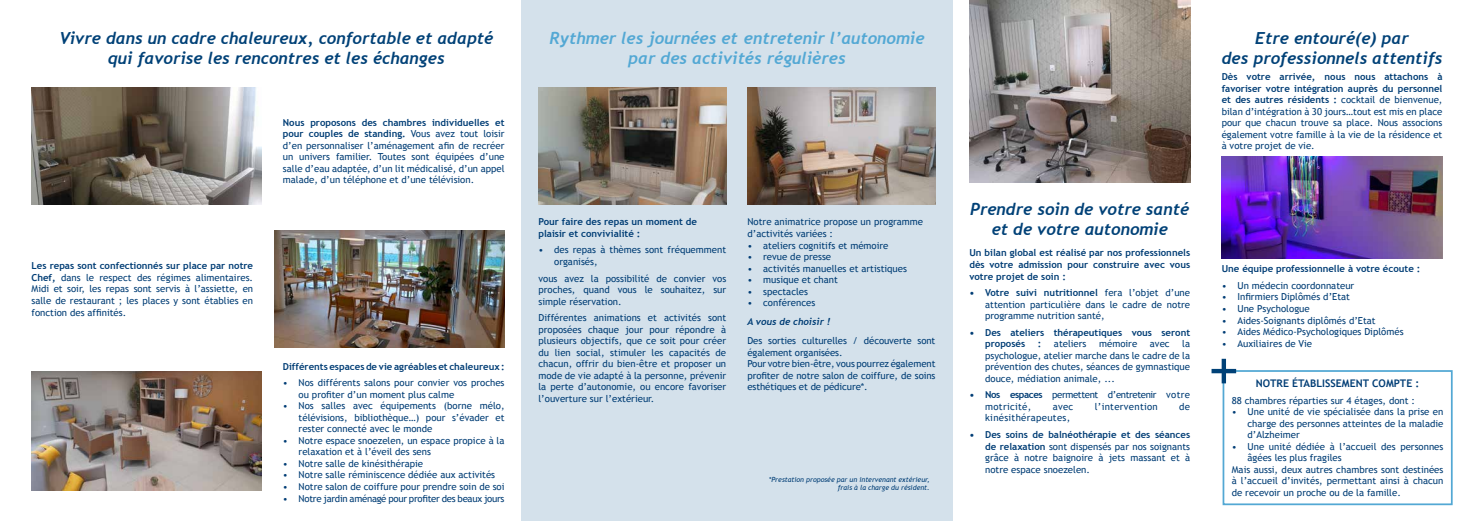
<style>
.page{position:relative;width:1474px;height:521px;background:#fff}
.page>*{position:absolute;margin:0;border:0;box-sizing:border-box;transform-origin:0 0}
.t1{font:italic 700 16.62px/19.9px "Trebuchet";color:#004177;text-align:center}
.t2{font:italic 700 16.62px/19.9px "Trebuchet";color:#53a8d4;text-align:center}
.t3{font:700 10.5px "Trebuchet MS";color:#003d75}
.t4{font:9.62px/11.5px "Trebuchet MS";color:#003d75;text-align:justify}
.t5{font:700 9.62px/11.5px "Trebuchet MS";color:#003d75}
.t6{font:9.62px/11.5px "Trebuchet MS";letter-spacing:-.04em;color:#003d75}
.t7{font:9.62px "Trebuchet MS";letter-spacing:-.03em;color:#003d75}
.t8{font:9.62px "Trebuchet MS";letter-spacing:.03em;color:#003d75}
.t9{font:italic 700 9.62px "Trebuchet";color:#003d75}
.t10{font:italic 7px/8.4px "Trebuchet MS";color:#003d75;text-align:right}
.s1{font-weight:700}
</style>
<div class="page">
<div style="left:521px;top:0;width:431px;height:521px;background:#d4e1eb"></div>
<div style="left:1222px;top:370px;width:230px;height:135px;border:2px solid #53a8d4"></div>
<img style="left:32px;top:87px;width:230px;height:118px">
<img style="left:969px;top:0;width:221px;height:182px">
<img style="left:1221px;top:156px;width:221px;height:102px">
<img style="left:274px;top:230px;width:230px;height:118px">
<img style="left:32px;top:372px;width:230px;height:118px">
<img style="left:747px;top:87px;width:188px;height:118px">
<svg style="left:1221px;top:359px;width:4px;height:24px"></svg>
<hr style="left:1211px;top:369px;width:25px;height:4px;background:#004177">
<img style="left:538px;top:87px;width:188px;height:118px">
<h1 class="t1" style="left:59px;top:28px;width:436px">Vivre dans un cadre chaleureux, confortable et adapté qui favorise les rencontres et les échanges</h1>
<p class="t4" style="left:283px;top:116px;width:223px"><span class="s1">Nous proposons des chambres individuelles et pour couples de standing.</span> Vous avez tout loisir d’en personnaliser l’aménagement afin de recréer un univers familier. Toutes sont équipées d’une salle d’eau adaptée, d’un lit médicalisé, d’un appel malade, d’un téléphone et d’une télévision.</p>
<p class="t4" style="left:31px;top:260px;width:223px"><span class="s1">Les repas sont confectionnés sur place par notre Chef,</span> dans le respect des régimes alimentaires.<br>Midi et soir, les repas sont servis à l’assiette, en salle de restaurant ; les places y sont établies en fonction des affinités.</p>
<p class="t5" style="left:283px;top:360px;width:223px">Différents espaces de vie agréables et chaleureux:</p>
<p class="t4" style="left:299px;top:377px;width:207px;text-indent:-16px">• Nos différents salons pour convier vos proches ou profiter d’un moment plus calme</p>
<p class="t4" style="left:299px;top:400px;width:207px;text-indent:-16px">• Nos salles avec équipements (borne mélo, télévisions, bibliothèque…) pour s’évader et rester connecté avec le monde</p>
<p class="t4" style="left:299px;top:435px;width:207px;text-indent:-16px">• Notre espace snoezelen, un espace propice à la relaxation et à l’éveil des sens</p>
<p class="t4" style="left:283px;top:458px;width:142px">• Notre salle de kinésithérapie</p>
<p class="t4" style="left:283px;top:469px;width:214px">• Notre salle réminiscence dédiée aux activités</p>
<p class="t4" style="left:283px;top:481px;width:223px">• Notre salon de coiffure pour prendre soin de soi</p>
<p class="t7" style="left:283px;top:492px;width:223px">• Notre jardin aménagé pour profiter des beaux jours</p>
<h1 class="t2" style="left:549px;top:28px;width:376px">Rythmer les journées et entretenir l’autonomie par des activités régulières</h1>
<p class="t5" style="left:538px;top:216px;width:160px">Pour faire des repas un moment de plaisir et convivialité :</p>
<p class="t4" style="left:554px;top:244px;width:173px;text-indent:-16px">• des repas à thèmes sont fréquemment organisés,</p>
<p class="t4" style="left:538px;top:272px;width:189px">vous avez la possibilité de convier vos proches, quand vous le souhaitez, sur simple réservation.</p>
<p class="t4" style="left:538px;top:312px;width:189px">Différentes animations et activités sont proposées chaque jour pour répondre à plusieurs objectifs, que ce soit pour créer du lien social, stimuler les capacités de chacun, offrir du bien-être et proposer un mode de vie adapté à la personne, prévenir la perte d’autonomie, ou encore favoriser l’ouverture sur l’extérieur.</p>
<p class="t4" style="left:747px;top:216px;width:177px">Notre animatrice propose un programme d’activités variées :</p>
<p class="t4" style="left:747px;top:239px;width:142px">• ateliers cognitifs et mémoire</p>
<p class="t4" style="left:747px;top:251px;width:85px">• revue de presse</p>
<p class="t4" style="left:747px;top:263px;width:161px">• activités manuelles et artistiques</p>
<p class="t4" style="left:747px;top:274px;width:92px">• musique et chant</p>
<p class="t4" style="left:747px;top:286px;width:62px">• spectacles</p>
<p class="t4" style="left:747px;top:297px;width:69px">• conférences</p>
<p class="t9" style="left:747px;top:316px;width:84px">A vous de choisir !</p>
<p class="t4" style="left:747px;top:335px;width:189px;text-align:left">Des sorties culturelles / découverte sont également organisées.<br>Pour votre bien-être, vous pourrez également profiter de notre salon de coiffure, de soins esthétiques et de pédicure*.</p>
<p class="t10" style="left:769px;top:475px;width:162px">*Prestation proposée par un intervenant extérieur, frais à la charge du résident.</p>
<h1 class="t1" style="left:970px;top:199px;width:220px">Prendre soin de votre santé et de votre autonomie</h1>
<p class="t5" style="left:969px;top:247px;width:222px;text-align:justify">Un bilan global est réalisé par nos professionnels dès votre admission pour construire avec vous votre projet de soin :</p>
<p class="t4" style="left:985px;top:287px;width:206px;text-indent:-16px"><span class="s1">• Votre suivi nutritionnel</span> fera l’objet d’une attention particulière dans le cadre de notre programme nutrition santé,</p>
<p class="t5" style="left:985px;top:326px;width:206px;text-indent:-16px">• Des ateliers thérapeutiques vous seront proposés</p>
<p class="t5" style="left:1037px;top:338px;width:5px">:</p>
<p class="t4" style="left:1053px;top:338px;width:34px">ateliers</p>
<p class="t4" style="left:1099px;top:338px;width:40px">mémoire</p>
<p class="t4" style="left:1149px;top:338px;width:21px">avec</p>
<p class="t4" style="left:985px;top:338px;width:206px;text-indent:197px">la psychologue, atelier marche dans le cadre de la prévention des chutes, séances de gymnastique douce, médiation animale, ...</p>
<p class="t6" style="left:985px;top:389px;width:206px;text-indent:-16px"><span class="s1">• Nos espaces</span> permettent d’entretenir votre motricité,</p>
<p class="t4" style="left:1052px;top:401px;width:22px">avec</p>
<p class="t8" style="left:1094px;top:401px;width:65px">l’intervention</p>
<p class="t4" style="left:1179px;top:401px;width:12px">de</p>
<p class="t8" style="left:985px;top:412px;width:87px">kinésithérapeutes,</p>
<p class="t4" style="left:985px;top:429px;width:206px;text-indent:-16px"><span class="s1">• Des soins de balnéothérapie et des séances de relaxation</span> sont dispensés par nos soignants grâce à notre baignoire à jets massant et à notre espace snoezelen.</p>
<h1 class="t1" style="left:1221px;top:28px;width:222px">Etre entouré(e) par<br>des professionnels attentifs</h1>
<p class="t4" style="left:1221px;top:71px;width:222px"><span class="s1">Dès votre arrivée, nous nous attachons à favoriser votre intégration auprès du personnel et des autres résidents :</span> cocktail de bienvenue, bilan d’intégration à 30 jours…tout est mis en place pour que chacun trouve sa place. Nous associons également votre famille à la vie de la résidence et à votre projet de vie.</p>
<p class="t5" style="left:1221px;top:263px;width:200px">Une équipe professionnelle à votre écoute :</p>
<p class="t4" style="left:1221px;top:280px;width:134px">• Un médecin coordonnateur</p>
<p class="t4" style="left:1221px;top:291px;width:130px">• Infirmiers Diplômés d’Etat</p>
<p class="t4" style="left:1221px;top:303px;width:89px">• Une Psychologue</p>
<p class="t4" style="left:1221px;top:314px;width:155px">• Aides-Soignants diplômés d’Etat</p>
<p class="t4" style="left:1221px;top:326px;width:183px">• Aides Médico-Psychologiques Diplômés</p>
<p class="t4" style="left:1221px;top:338px;width:92px">• Auxiliaires de Vie</p>
<p class="t3" style="left:1255px;top:377px;width:165px">NOTRE ÉTABLISSEMENT COMPTE :</p>
<p class="t4" style="left:1231px;top:394px;width:185px">88 chambres réparties sur 4 étages, dont :</p>
<p class="t4" style="left:1247px;top:406px;width:197px;text-indent:-16px">• Une unité de vie spécialisée dans la prise en charge des personnes atteintes de la maladie d’Alzheimer</p>
<p class="t4" style="left:1231px;top:441px;width:213px">• Une unité dédiée à l’accueil des personnes</p>
<p class="t4" style="left:1247px;top:452px;width:96px">âgées les plus fragiles</p>
<p class="t4" style="left:1231px;top:464px;width:213px">Mais aussi, deux autres chambres sont destinées</p>
<p class="t4" style="left:1231px;top:475px;width:213px">à l’accueil d’invités, permettant ainsi à chacun</p>
<p class="t4" style="left:1231px;top:487px;width:171px">de recevoir un proche ou de la famille.</p>
</div>
